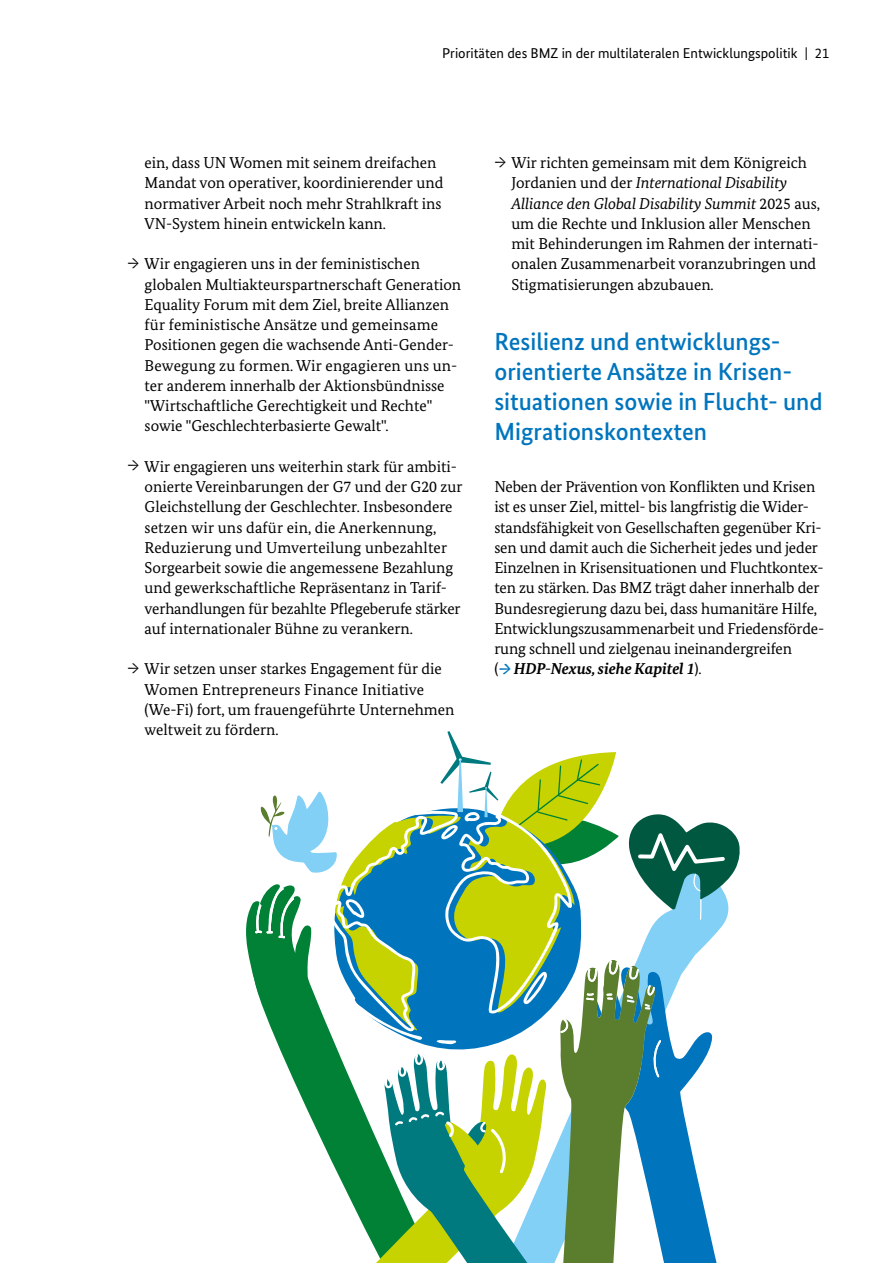
<style>
.page{position:relative;width:893px;height:1263px;background:#fff}
.page>*{position:absolute;margin:0;border:0;box-sizing:border-box;transform-origin:0 0}
.t1{font:500 24.75px/30px "Bundes Sans";color:#0075be}
.t2{font:15.75px/20.2px "Bundes Serif";color:#000}
.t3{font:14.25px "Bundes Sans";color:#000}
.s1{font-size:15px}
.s2{font-style:italic}
.s3{font-weight:700;font-style:italic;color:#0075be}
.s4{font-weight:700;font-style:italic}
</style>
<div class="page">
<svg style="left:261px;top:791px;width:64px;height:82px"></svg>
<svg style="left:325px;top:800px;width:59px;height:163px"></svg>
<svg style="left:340px;top:895px;width:26px;height:28px"></svg>
<svg style="left:296px;top:963px;width:88px;height:140px"></svg>
<svg style="left:246px;top:884px;width:72px;height:201px"></svg>
<svg style="left:304px;top:1053px;width:80px;height:210px"></svg>
<svg style="left:384px;top:731px;width:356px;height:532px"></svg>
<p class="t3" style="left:442px;top:44px;width:389px">Prioritäten des BMZ in der multilateralen Entwicklungspolitik | 21</p>
<p class="t2" style="left:145px;top:152px;width:300px">ein, dass UN Women mit seinem dreifachen Mandat von operativer, koordinierender und normativer Arbeit noch mehr Strahlkraft ins VN-System hinein entwickeln kann.</p>
<p class="t2" style="left:145px;top:254px;width:318px;text-indent:-17px"><span class="s1">→</span> Wir engagieren uns in der feministischen globalen Multiakteurspartnerschaft Generation Equality Forum mit dem Ziel, breite Allianzen für feministische Ansätze und gemeinsame Positionen gegen die wachsende Anti-Gender-Bewegung zu formen. Wir engagieren uns un&shy;ter anderem innerhalb der Aktionsbündnisse "Wirtschaftliche Gerechtigkeit und Rechte" sowie "Geschlechterbasierte Gewalt".</p>
<p class="t2" style="left:145px;top:456px;width:319px;text-indent:-17px"><span class="s1">→</span> Wir engagieren uns weiterhin stark für ambiti&shy;onierte Vereinbarungen der G7 und der G20 zur Gleichstellung der Geschlechter. Insbesondere setzen wir uns dafür ein, die Anerkennung, Reduzierung und Umverteilung unbezahlter Sorgearbeit sowie die angemessene Bezahlung und gewerkschaftliche Repräsentanz in Tarif&shy;verhandlungen für bezahlte Pflegeberufe stärker auf internationaler Bühne zu verankern.</p>
<p class="t2" style="left:145px;top:659px;width:311px;text-indent:-17px"><span class="s1">→</span> Wir setzen unser starkes Engagement für die Women Entrepreneurs Finance Initiative (We-Fi) fort, um frauengeführte Unternehmen weltweit zu fördern.</p>
<p class="t2" style="left:511px;top:152px;width:310px;text-indent:-17px"><span class="s1">→</span> Wir richten gemeinsam mit dem Königreich Jordanien und der <span class="s2">International Disability Alliance den Global Disability Summit</span> 2025 aus, um die Rechte und Inklusion aller Menschen mit Behinderungen im Rahmen der internati&shy;onalen Zusammenarbeit voranzubringen und Stigmatisierungen abzubauen.</p>
<h2 class="t1" style="left:494px;top:327px;width:330px">Resilienz und entwicklungs&shy;orientierte Ansätze in Krisen&shy;situationen sowie in Flucht- und<br>Migrationskontexten</h2>
<p class="t2" style="left:494px;top:476px;width:331px">Neben der Prävention von Konflikten und Krisen ist es unser Ziel, mittel- bis langfristig die Wider&shy;standsfähigkeit von Gesellschaften gegenüber Kri&shy;sen und damit auch die Sicherheit jedes und jeder Einzelnen in Krisensituationen und Fluchtkontex&shy;ten zu stärken. Das BMZ trägt daher innerhalb der Bundesregierung dazu bei, dass humanitäre Hilfe, Entwicklungszusammenarbeit und Friedensförde&shy;rung schnell und zielgenau ineinandergreifen<br>(<span class="s3">→</span> <span class="s4">HDP-Nexus, siehe Kapitel 1</span>).</p>
</div>
